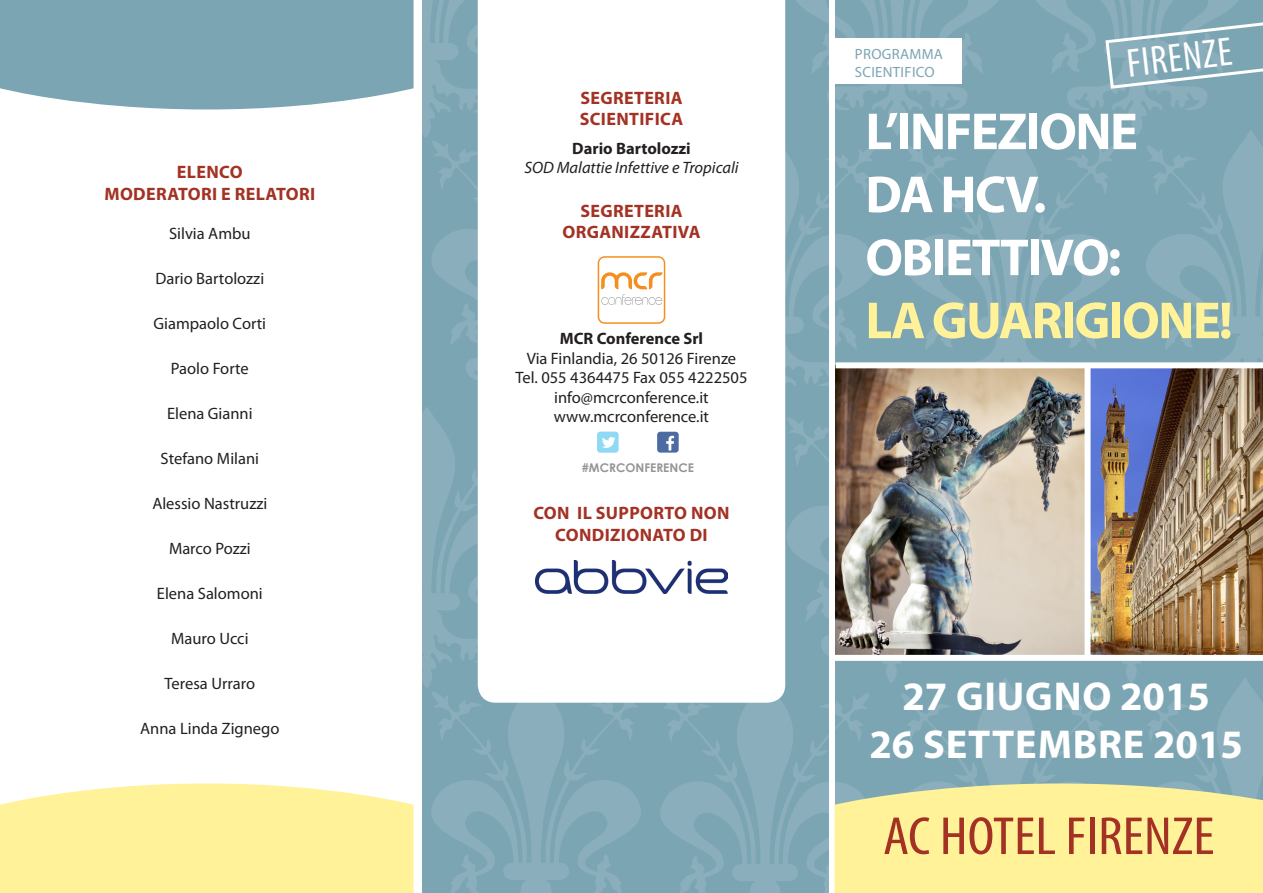
<style>
.page{position:relative;width:1263px;height:893px;background:#fff}
.page>*{position:absolute;margin:0;border:0;box-sizing:border-box;transform-origin:0 0}
.t1{font:condensed 54px "Myriad Pro";color:#a33224;scale:1.11 1}
.t2{font:700 52.5px "Myriad Pro";letter-spacing:-.03em;color:#fff}
.t3{font:700 52.5px "Myriad Pro";letter-spacing:-.03em;color:#fff298}
.t4{font:700 40.5px "Myriad Pro";letter-spacing:.02em;color:#fff}
.t5{font:condensed 40.5px "Myriad Pro";color:#fff}
.t6{font:700 18px "Myriad Pro";letter-spacing:.02em;color:#a33224}
.t7{font:16.5px "Myriad Pro";color:#231f20}
.t8{font:700 16.5px "Myriad Pro";color:#231f20}
.t9{font:italic 16.5px "Myriad Pro";color:#231f20}
.t10{font:14.85px "Myriad Pro";letter-spacing:.02em;color:#7ca5b3}
.t11{font:700 12px "Century Gothic";color:#939598}
</style>
<div class="page">
<div style="left:836px;top:0;width:427px;height:893px;background:#7ca5b3"></div>
<div style="left:422px;top:0;width:407px;height:893px;background:#7ca5b3"></div>
<svg style="left:796px;top:0;width:202px;height:135px"></svg>
<svg style="left:785px;top:130px;width:92px;height:282px"></svg>
<svg style="left:905px;top:130px;width:126px;height:232px"></svg>
<svg style="left:786px;top:402px;width:115px;height:281px"></svg>
<svg style="left:660px;top:677px;width:211px;height:216px"></svg>
<svg style="left:899px;top:677px;width:210px;height:106px"></svg>
<svg style="left:1141px;top:678px;width:122px;height:105px"></svg>
<svg style="left:422px;top:0;width:56px;height:138px"></svg>
<svg style="left:430px;top:125px;width:48px;height:282px"></svg>
<svg style="left:422px;top:407px;width:56px;height:281px;fill:#88adba"></svg>
<svg style="left:430px;top:676px;width:211px;height:217px"></svg>
<div style="left:478px;top:0;width:307px;height:703px;background:#fff"></div>
<svg style="left:598px;top:256px;width:67px;height:68px"></svg>
<div style="left:657px;top:432px;width:22px;height:21px;background:#4d6ba3;border-radius:3px"></div>
<svg style="left:666px;top:436px;width:8px;height:14px"></svg>
<div style="left:597px;top:432px;width:22px;height:21px;background:#8fd9f5;border-radius:3px"></div>
<svg style="left:602px;top:437px;width:13px;height:11px"></svg>
<div style="left:834px;top:38px;width:128px;height:46px;background:#fff"></div>
<svg style="left:834px;top:783px;width:429px;height:110px;fill:#fff298"></svg>
<img style="left:1090px;top:412px;width:173px;height:243px">
<img style="left:836px;top:368px;width:248px;height:287px">
<div style="left:1084px;top:365px;width:6px;height:292px;background:#fff"></div>
<div style="left:836px;top:362px;width:427px;height:6px;background:#fff"></div>
<div style="left:833px;top:655px;width:430px;height:6px;background:#fff"></div>
<svg style="left:0;top:783px;width:414px;height:110px;fill:#fff298"></svg>
<div style="left:0;top:0;width:414px;height:109px;background:#7ca5b3"></div>
<img style="left:535px;top:560px;width:193px;height:34px">
<svg style="left:1031px;top:0;width:232px;height:412px"></svg>
<p class="t6" style="left:177px;top:160px;width:67px">ELENCO</p>
<p class="t6" style="left:104px;top:182px;width:212px">MODERATORI E RELATORI</p>
<p class="t7" style="left:169px;top:223px;width:83px">Silvia Ambu</p>
<p class="t7" style="left:155px;top:268px;width:110px">Dario Bartolozzi</p>
<p class="t7" style="left:154px;top:313px;width:114px">Giampaolo Corti</p>
<p class="t7" style="left:171px;top:358px;width:79px">Paolo Forte</p>
<p class="t7" style="left:167px;top:403px;width:87px">Elena Gianni</p>
<p class="t7" style="left:161px;top:448px;width:100px">Stefano Milani</p>
<p class="t7" style="left:152px;top:493px;width:116px">Alessio Nastruzzi</p>
<p class="t7" style="left:169px;top:538px;width:83px">Marco Pozzi</p>
<p class="t7" style="left:157px;top:583px;width:107px">Elena Salomoni</p>
<p class="t7" style="left:171px;top:628px;width:79px">Mauro Ucci</p>
<p class="t7" style="left:165px;top:673px;width:92px">Teresa Urraro</p>
<p class="t7" style="left:140px;top:718px;width:141px">Anna Linda Zignego</p>
<p class="t6" style="left:580px;top:86px;width:104px">SEGRETERIA</p>
<p class="t6" style="left:580px;top:108px;width:105px">SCIENTIFICA</p>
<p class="t8" style="left:572px;top:138px;width:120px">Dario Bartolozzi</p>
<p class="t9" style="left:524px;top:158px;width:216px">SOD Malattie Infettive e Tropicali</p>
<p class="t6" style="left:580px;top:199px;width:104px">SEGRETERIA</p>
<p class="t6" style="left:562px;top:220px;width:139px">ORGANIZZATIVA</p>
<p class="t8" style="left:560px;top:328px;width:145px">MCR Conference Srl</p>
<p class="t7" style="left:527px;top:348px;width:211px">Via Finlandia, 26 50126 Firenze</p>
<p class="t7" style="left:515px;top:367px;width:234px">Tel. 055 4364475 Fax 055 4222505</p>
<p class="t7" style="left:554px;top:387px;width:156px">info@mcrconference.it</p>
<p class="t7" style="left:554px;top:406px;width:157px">www.mcrconference.it</p>
<p class="t11" style="left:582px;top:458px;width:114px">#MCRCONFERENCE</p>
<p class="t6" style="left:533px;top:502px;width:198px">CON IL SUPPORTO NON</p>
<p class="t6" style="left:555px;top:523px;width:154px">CONDIZIONATO DI</p>
<p class="t10" style="left:855px;top:45px;width:90px">PROGRAMMA</p>
<p class="t10" style="left:855px;top:63px;width:81px">SCIENTIFICO</p>
<p class="t5" style="left:1124px;top:40px;width:107px;rotate:-7deg">FIRENZE</p>
<p class="t2" style="left:865px;top:97px;width:274px">L’INFEZIONE</p>
<p class="t2" style="left:865px;top:160px;width:183px">DA HCV.</p>
<p class="t2" style="left:865px;top:223px;width:257px">OBIETTIVO:</p>
<p class="t3" style="left:865px;top:286px;width:369px">LA GUARIGIONE!</p>
<p class="t4" style="left:902px;top:670px;width:309px">27 GIUGNO 2015</p>
<p class="t4" style="left:869px;top:718px;width:375px">26 SETTEMBRE 2015</p>
<p class="t1" style="left:883px;top:803px;width:300px">AC HOTEL FIRENZE</p>
</div>
